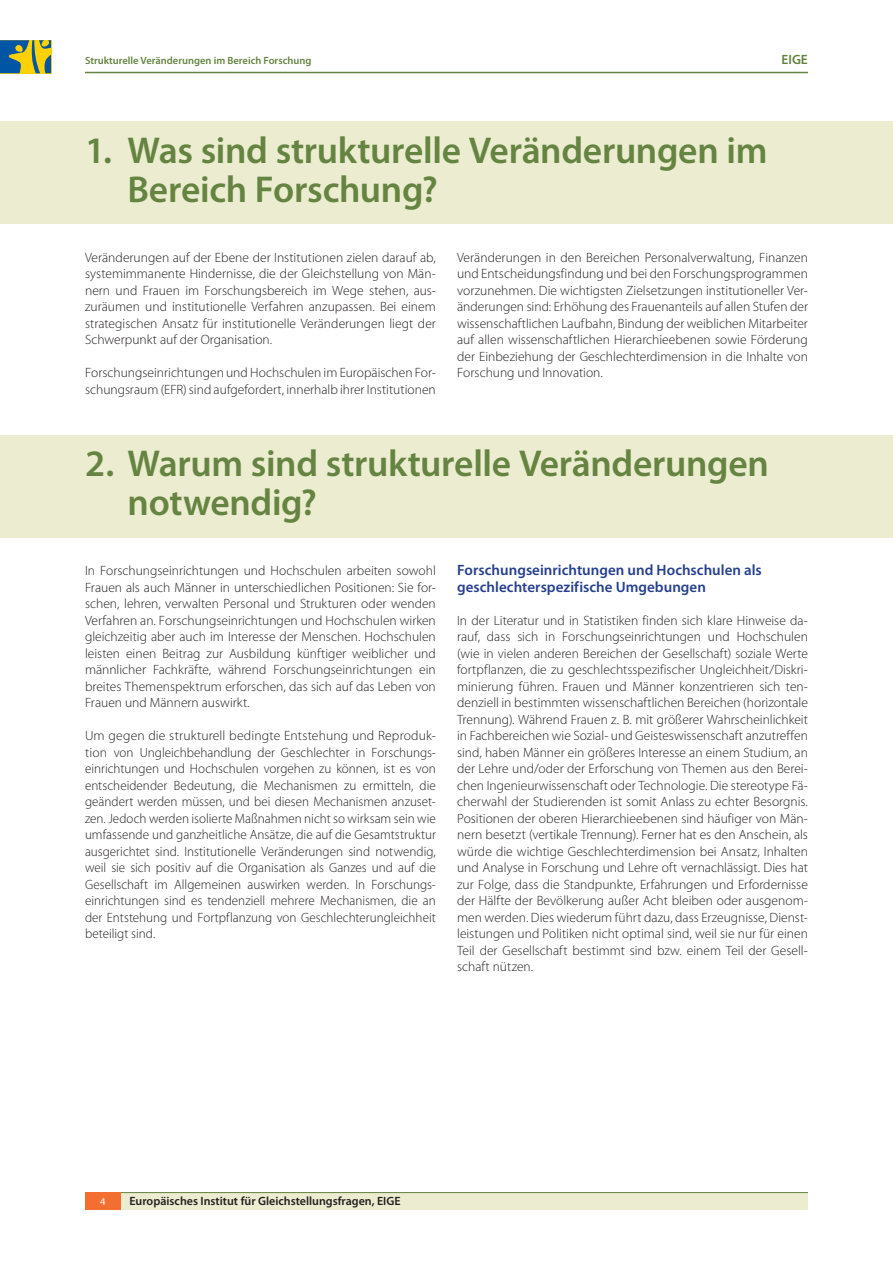
<style>
.page{position:relative;width:893px;height:1263px;background:#fff}
.page>*{position:absolute;margin:0;border:0;box-sizing:border-box;transform-origin:0 0}
.Title_1_Left{font:600 37.5px/39px "Myriad Pro";letter-spacing:-.01em;color:#658441}
.title_4_next{font:600 15px/16.5px "Myriad Pro";color:#253f8e}
.Body_text{font:300 13.5px/16.5px "Myriad Pro";color:#231f20;text-align:justify}
.t1{font:600 13.5px "Myriad Pro";color:#658441}
.t2{font:600 12px "Myriad Pro";color:#231f20}
.t3{font:600 10.5px "Myriad Pro";color:#658441}
.t4{font:10.5px "Myriad Pro";color:#fff}
</style>
<div class="page">
<hr style="left:85px;top:72px;width:723px;height:1px;background:#658441">
<svg style="left:0;top:40px;width:51px;height:33px;background:#778e5a"></svg>
<div style="left:113px;top:1192px;width:695px;height:18px;background:#ececd0"></div>
<hr style="left:120px;top:1192px;width:688px;height:1px;background:#658441">
<div style="left:85px;top:1192px;width:36px;height:18px;background:#f36e31"></div>
<div style="left:0;top:122px;width:893px;height:102px;background:#ececd0"></div>
<div style="left:0;top:435px;width:893px;height:102px;background:#ececd0"></div>
<p class="t3" style="left:85px;top:54px;width:228px">Strukturelle Veränderungen im Bereich Forschung</p>
<p class="t1" style="left:781px;top:52px;width:28px">EIGE</p>
<p class="Title_1_Left" style="left:128px;top:131px;width:641px;text-indent:-43px">1. Was sind strukturelle Veränderungen im<br>Bereich Forschung?</p>
<p class="Body_text" style="left:85px;top:249px;width:352px">Veränderungen auf der Ebene der Institutionen zielen darauf ab, systemimmanente Hindernisse, die der Gleichstellung von Män&shy;nern und Frauen im Forschungsbereich im Wege stehen, aus&shy;zuräumen und institutionelle Verfahren anzupassen. Bei einem strategischen Ansatz für institutionelle Veränderungen liegt der Schwerpunkt auf der Organisation.</p>
<p class="Body_text" style="left:85px;top:365px;width:352px">Forschungseinrichtungen und Hochschulen im Europäischen For&shy;schungsraum (EFR) sind aufgefordert, innerhalb ihrer Institutionen</p>
<p class="Body_text" style="left:457px;top:249px;width:352px">Veränderungen in den Bereichen Personalverwaltung, Finanzen und Entscheidungsfindung und bei den Forschungsprogrammen vorzunehmen. Die wichtigsten Zielsetzungen institutioneller Ver&shy;änderungen sind: Erhöhung des Frauenanteils auf allen Stufen der wissenschaftlichen Laufbahn, Bindung der weiblichen Mitarbeiter auf allen wissenschaftlichen Hierarchieebenen sowie Förderung der Einbeziehung der Geschlechterdimension in die Inhalte von Forschung und Innovation.</p>
<p class="Title_1_Left" style="left:128px;top:445px;width:643px;text-indent:-43px">2. Warum sind strukturelle Veränderungen notwendig?</p>
<p class="Body_text" style="left:85px;top:563px;width:352px">In Forschungseinrichtungen und Hochschulen arbeiten sowohl Frauen als auch Männer in unterschiedlichen Positionen: Sie for&shy;schen, lehren, verwalten Personal und Strukturen oder wenden Verfahren an. Forschungseinrichtungen und Hochschulen wirken gleichzeitig aber auch im Interesse der Menschen. Hochschulen leisten einen Beitrag zur Ausbildung künftiger weiblicher und männlicher Fachkräfte, während Forschungseinrichtungen ein breites Themenspektrum erforschen, das sich auf das Leben von Frauen und Männern auswirkt.</p>
<p class="Body_text" style="left:85px;top:728px;width:352px">Um gegen die strukturell bedingte Entstehung und Reproduk&shy;tion von Ungleichbehandlung der Geschlechter in Forschungs&shy;einrichtungen und Hochschulen vorgehen zu können, ist es von entscheidender Bedeutung, die Mechanismen zu ermitteln, die geändert werden müssen, und bei diesen Mechanismen anzuset&shy;zen. Jedoch werden isolierte Maßnahmen nicht so wirksam sein wie umfassende und ganzheitliche Ansätze, die auf die Gesamtstruktur ausgerichtet sind. Institutionelle Veränderungen sind notwendig, weil sie sich positiv auf die Organisation als Ganzes und auf die Gesellschaft im Allgemeinen auswirken werden. In Forschungs&shy;einrichtungen sind es tendenziell mehrere Mechanismen, die an der Entstehung und Fortpflanzung von Geschlechterungleichheit beteiligt sind.</p>
<p class="title_4_next" style="left:457px;top:562px;width:306px">Forschungseinrichtungen und Hochschulen als geschlechterspezifische Umgebungen</p>
<p class="Body_text" style="left:457px;top:612px;width:352px">In der Literatur und in Statistiken finden sich klare Hinweise da&shy;rauf, dass sich in Forschungseinrichtungen und Hochschulen (wie in vielen anderen Bereichen der Gesellschaft) soziale Werte fortpflanzen, die zu geschlechtsspezifischer Ungleichheit/Diskri&shy;minierung führen. Frauen und Männer konzentrieren sich ten&shy;denziell in bestimmten wissenschaftlichen Bereichen (horizontale Trennung). Während Frauen z. B. mit größerer Wahrscheinlichkeit in Fachbereichen wie Sozial- und Geisteswissenschaft anzutreffen sind, haben Männer ein größeres Interesse an einem Studium, an der Lehre und/oder der Erforschung von Themen aus den Berei&shy;chen Ingenieurwissenschaft oder Technologie. Die stereotype Fä&shy;cherwahl der Studierenden ist somit Anlass zu echter Besorgnis.<br>Positionen der oberen Hierarchieebenen sind häufiger von Män&shy;nern besetzt (vertikale Trennung). Ferner hat es den Anschein, als würde die wichtige Geschlechterdimension bei Ansatz, Inhalten und Analyse in Forschung und Lehre oft vernachlässigt. Dies hat zur Folge, dass die Standpunkte, Erfahrungen und Erfordernisse der Hälfte der Bevölkerung außer Acht bleiben oder ausgenom&shy;men werden. Dies wiederum führt dazu, dass Erzeugnisse, Dienst&shy;leistungen und Politiken nicht optimal sind, weil sie nur für einen Teil der Gesellschaft bestimmt sind bzw. einem Teil der Gesell&shy;schaft nützen.</p>
<p class="t4" style="left:100px;top:1195px;width:7px">4</p>
<p class="t2" style="left:130px;top:1194px;width:273px">Europäisches Institut für Gleichstellungsfragen, EIGE</p>
</div>
